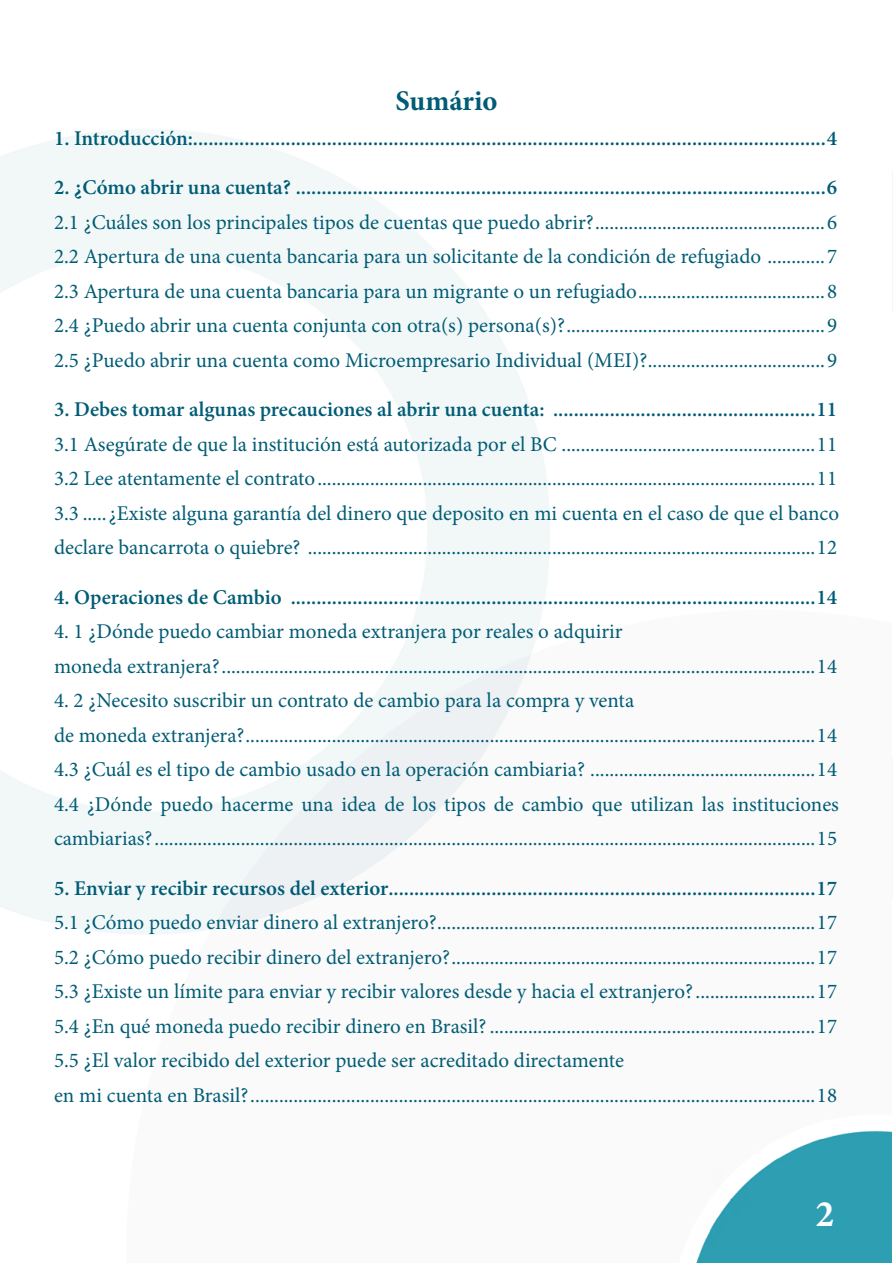
<style>
.page{position:relative;width:893px;height:1263px;background:#fff}
.page>*{position:absolute;margin:0;border:0;box-sizing:border-box;transform-origin:0 0}
.t1{font:700 37.5px "Minion Pro";color:#fff}
.t2{font:700 28.5px "Minion Pro";color:#005c75}
.t3{font:21px/34.5px "Minion Pro";color:#005c75}
.t4{font:600 21px "Minion Pro";color:#005c75}
</style>
<div class="page">
<img style="left:0;top:129px;width:893px;height:1134px">
<h2 class="t2" style="left:395px;top:81px;width:104px">Sumário</h2>
<p class="t4" style="left:54px;top:123px;width:785px">1. Introducción:...........................................................................................................................4</p>
<p class="t4" style="left:54px;top:173px;width:785px">2. ¿Cómo abrir una cuenta? .......................................................................................................6</p>
<p class="t3" style="left:54px;top:205px;width:785px;text-align:justify">2.1 ¿Cuáles son los principales tipos de cuentas que puedo abrir?................................................6<br>2.2 Apertura de una cuenta bancaria para un solicitante de la condición de refugiado ............7<br>2.3 Apertura de una cuenta bancaria para un migrante o un refugiado.......................................8<br>2.4 ¿Puedo abrir una cuenta conjunta con otra(s) persona(s)?......................................................9<br>2.5 ¿Puedo abrir una cuenta como Microempresario Individual (MEI)?.....................................9</p>
<p class="t4" style="left:54px;top:395px;width:785px">3. Debes tomar algunas precauciones al abrir una cuenta: ...................................................11</p>
<p class="t3" style="left:54px;top:427px;width:787px;text-align:justify">3.1 Asegúrate de que la institución está autorizada por el BC .....................................................11<br>3.2 Lee atentamente el contrato........................................................................................................11<br>3.3 .....¿Existe alguna garantía del dinero que deposito en mi cuenta en el caso de que el banco declare bancarrota o quiebre? ..........................................................................................................12</p>
<p class="t4" style="left:54px;top:582px;width:785px">4. Operaciones de Cambio ......................................................................................................14</p>
<p class="t3" style="left:54px;top:614px;width:785px">4. 1 ¿Dónde puedo cambiar moneda extranjera por reales o adquirir<br>moneda extranjera?............................................................................................................................14</p>
<p class="t3" style="left:54px;top:683px;width:786px">4. 2 ¿Necesito suscribir un contrato de cambio para la compra y venta<br>de moneda extranjera?.......................................................................................................................14<br>4.3 ¿Cuál es el tipo de cambio usado en la operación cambiaria? ...............................................14<br>4.4 ¿Dónde puedo hacerme una idea de los tipos de cambio que utilizan las instituciones cambiarias?..........................................................................................................................................15</p>
<p class="t4" style="left:54px;top:873px;width:785px">5. Enviar y recibir recursos del exterior...................................................................................17</p>
<p class="t3" style="left:54px;top:905px;width:785px">5.1 ¿Cómo puedo enviar dinero al extranjero?...............................................................................17<br>5.2 ¿Cómo puedo recibir dinero del extranjero?............................................................................17<br>5.3 ¿Existe un límite para enviar y recibir valores desde y hacia el extranjero?.........................17<br>5.4 ¿En qué moneda puedo recibir dinero en Brasil?....................................................................17<br>5.5 ¿El valor recibido del exterior puede ser acreditado directamente<br>en mi cuenta en Brasil?......................................................................................................................18</p>
<h1 class="t1" style="left:815px;top:1188px;width:20px">2</h1>
</div>
